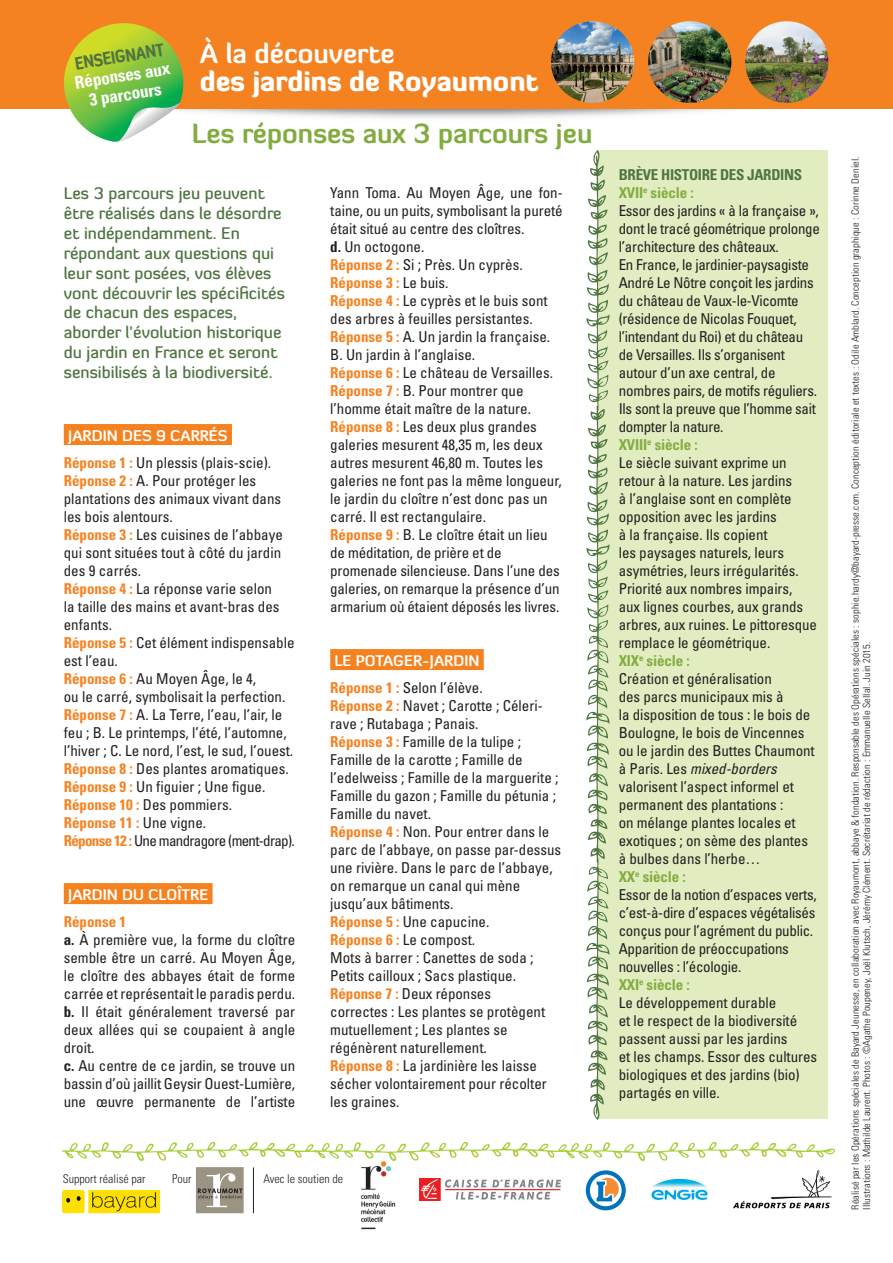
<style>
.page{position:relative;width:893px;height:1263px;background:#fff}
.page>*{position:absolute;margin:0;border:0;box-sizing:border-box;transform-origin:0 0}
.t1{font:900 27px/28.5px "Diavlo";color:#fff}
.t2{font:700 27px "Diavlo";color:#83ac40}
.t3{font:700 condensed 17.25px/19px "Univers";color:#fff;text-align:center}
.t4{font:500 16.5px/19.8px "Diavlo";color:#4f7441}
.t5{font:condensed 15px/18px "Univers";letter-spacing:-.005em;color:#231f20}
.t6{font:700 15px/27px "Diavlo";color:#fff}
.t7{font:300 condensed 12px "Univers";color:#231f20}
.t8{font:300 condensed 10.05px/11.2px "Univers";color:#231f20;scale:1.05 1}
.s1{font-family:"Diavlo";font-weight:900;font-stretch:normal;color:#4f7441}
.s2{font-weight:700}
.s3{font-family:"Diavlo";font-weight:700;font-stretch:normal;color:#fff}
.s4{font-weight:700;color:#f58220}
.s5{font-family:"Univers";font-stretch:condensed;color:#f58220}
.s6{font-family:"Univers";font-weight:400;font-stretch:condensed;color:#231f20}
.s7{font-weight:700;color:#4f7441}
.s8{font-weight:700;color:#83ac40}
.s9{font-style:italic}
</style>
<div class="page">
<img style="left:0;top:108px;width:893px;height:10px">
<div style="left:0;top:0;width:893px;height:108px;background:#f58220"></div>
<div style="left:330px;top:649px;width:154px;height:21px;background:#f58220"></div>
<div style="left:64px;top:424px;width:168px;height:21px;background:#f58220"></div>
<div style="left:64px;top:883px;width:149px;height:21px;background:#f58220"></div>
<div style="left:597px;top:150px;width:231px;height:968px;background:#e1edc1"></div>
<img style="left:586px;top:150px;width:24px;height:257px">
<img style="left:586px;top:861px;width:25px;height:259px">
<img style="left:586px;top:407px;width:24px;height:215px">
<img style="left:586px;top:622px;width:24px;height:239px">
<img style="left:551px;top:21px;width:83px;height:82px">
<img style="left:648px;top:21px;width:83px;height:82px">
<img style="left:745px;top:21px;width:83px;height:82px">
<svg style="left:60px;top:23px;width:127px;height:120px"></svg>
<img style="left:733px;top:1170px;width:99px;height:39px">
<img style="left:361px;top:1160px;width:35px;height:70px">
<img style="left:62px;top:1190px;width:97px;height:24px">
<div style="left:193px;top:1164px;width:53px;height:51px;background:linear-gradient(to right,#fefefd,#fff)"></div>
<svg style="left:196px;top:1167px;width:48px;height:46px;background:#a19c8e"></svg>
<img style="left:419px;top:1179px;width:141px;height:21px">
<img style="left:651px;top:1178px;width:57px;height:22px">
<svg style="left:586px;top:1170px;width:40px;height:40px"></svg>
<hr style="left:253px;top:1167px;width:1px;height:46px;background:#231f20">
<img style="left:567px;top:1141px;width:268px;height:20px">
<img style="left:63px;top:1141px;width:504px;height:19px">
<p class="t3" style="left:71px;top:55px;width:98px;rotate:-9deg"><span class="s1">ENSEIGNANT<br></span>Réponses aux<br>3 parcours</p>
<p class="t1" style="left:200px;top:38px;width:340px"><span class="s2">À la découverte<br></span>des jardins de Royaumont</p>
<p class="t2" style="left:192px;top:116px;width:402px">Les réponses aux 3 parcours jeu</p>
<p class="t4" style="left:64px;top:184px;width:223px">Les 3 parcours jeu peuvent être réalisés dans le désordre et indépendamment. En répondant aux questions qui leur sont posées, vos élèves vont découvrir les spécificités de chacun des espaces, aborder l’évolution historique du jardin en France et seront sensibilisés à la biodiversité.</p>
<p class="t5" style="left:64px;top:422px;width:209px;line-height:27px"><span class="s3">Jardin des 9 carrés<br></span><span class="s4">Réponse 1 :</span> Un plessis (plais-scie).</p>
<p class="t5" style="left:64px;top:471px;width:233px"><span class="s4">Réponse 2 :</span> A. Pour protéger les plantations des animaux vivant dans les bois alentours.<br><span class="s4">Réponse 3 :</span> Les cuisines de l’abbaye qui sont situées tout à côté du jardin des 9 carrés.<br><span class="s4">Réponse 4 :</span> La réponse varie selon<br>la taille des mains et avant-bras des enfants.<br><span class="s4">Réponse 5 :</span> Cet élément indispensable est l’eau.<br><span class="s4">Réponse 6 :</span> Au Moyen Âge, le 4,<br>ou le carré, symbolisait la perfection.<br><span class="s4">Réponse 7 :</span> A. La Terre, l’eau, l’air, le feu ; B. Le printemps, l’été, l’automne, l’hiver ; C. Le nord, l’est, le sud, l’ouest.<br><span class="s4">Réponse 8 :</span> Des plantes aromatiques.<br><span class="s4">Réponse 9 :</span> Un figuier ; Une figue.<br><span class="s4">Réponse 10 :</span> Des pommiers.<br><span class="s4">Réponse 11 :</span> Une vigne.<br><span class="s4">Réponse 12 :</span> Une mandragore (ment-drap).</p>
<p class="t6" style="left:64px;top:881px;width:146px">Jardin du cloître<br><span class="s5">Réponse 1</span></p>
<p class="t5" style="left:64px;top:930px;width:233px"><span class="s2">a.</span> À première vue, la forme du cloître semble être un carré. Au Moyen Âge, le cloître des abbayes était de forme carrée et représentait le paradis perdu. <span class="s2">b.</span> Il était généralement traversé par deux allées qui se coupaient à angle droit.<br><span class="s2">c.</span> Au centre de ce jardin, se trouve un bassin d’où jaillit Geysir Ouest-Lumière, une œuvre permanente de l’artiste</p>
<p class="t5" style="left:330px;top:183px;width:234px">Yann Toma. Au Moyen Âge, une fon&shy;taine, ou un puits, symbolisant la pureté était situé au centre des cloîtres.<br><span class="s2">d.</span> Un octogone.<br><span class="s4">Réponse 2 :</span> Si ; Près. Un cyprès.<br><span class="s4">Réponse 3 :</span> Le buis.<br><span class="s4">Réponse 4 :</span> Le cyprès et le buis sont des arbres à feuilles persistantes.<br><span class="s4">Réponse 5 :</span> A. Un jardin la française.<br>B. Un jardin à l’anglaise.<br><span class="s4">Réponse 6 :</span> Le château de Versailles.<br><span class="s4">Réponse 7 :</span> B. Pour montrer que l’homme était maître de la nature.<br><span class="s4">Réponse 8 :</span> Les deux plus grandes galeries mesurent 48,35 m, les deux autres mesurent 46,80 m. Toutes les galeries ne font pas la même longueur, le jardin du cloître n’est donc pas un carré. Il est rectangulaire.<br><span class="s4">Réponse 9 :</span> B. Le cloître était un lieu de méditation, de prière et de promenade silencieuse. Dans l’une des galeries, on remarque la présence d’un armarium où étaient déposés les livres.</p>
<p class="t6" style="left:330px;top:647px;width:154px">Le Potager-Jardin<br><span class="s5">Réponse 1 :</span> <span class="s6">Selon l’élève.</span></p>
<p class="t5" style="left:330px;top:696px;width:233px"><span class="s4">Réponse 2 :</span> Navet ; Carotte ; Céleri&shy;rave ; Rutabaga ; Panais.<br><span class="s4">Réponse 3 :</span> Famille de la tulipe ;<br>Famille de la carotte ; Famille de l’edelweiss ; Famille de la marguerite ;<br>Famille du gazon ; Famille du pétunia ;<br>Famille du navet.<br><span class="s4">Réponse 4 :</span> Non. Pour entrer dans le parc de l’abbaye, on passe par-dessus une rivière. Dans le parc de l’abbaye, on remarque un canal qui mène jusqu’aux bâtiments.<br><span class="s4">Réponse 5 :</span> Une capucine.<br><span class="s4">Réponse 6 :</span> Le compost.<br>Mots à barrer : Canettes de soda ;<br>Petits cailloux ; Sacs plastique.<br><span class="s4">Réponse 7 :</span> Deux réponses<br>correctes : Les plantes se protègent mutuellement ; Les plantes se régénèrent naturellement.<br><span class="s4">Réponse 8 :</span> La jardinière les laisse sécher volontairement pour récolter les graines.</p>
<p class="t7" style="left:63px;top:1171px;width:84px">Support réalisé par</p>
<p class="t7" style="left:172px;top:1171px;width:21px">Pour</p>
<p class="t7" style="left:263px;top:1171px;width:81px">Avec le soutien de</p>
<p class="t5" style="left:619px;top:165px;width:203px"><span class="s7">Brève histoire des jardins<br></span><span class="s8">XVII</span> <sup>e</sup> <span class="s8">siècle :<br></span>Essor des jardins « à la française », dont le tracé géométrique prolonge l’architecture des châteaux.<br>En France, le jardinier-paysagiste<br>André Le Nôtre conçoit les jardins du château de Vaux-le-Vicomte (résidence de Nicolas Fouquet, l’intendant du Roi) et du château de Versailles. Ils s’organisent autour d’un axe central, de nombres pairs, de motifs réguliers.<br>Ils sont la preuve que l’homme sait dompter la nature.<br><span class="s8">XVIII</span> <sup>e</sup> <span class="s8">siècle :<br></span>Le siècle suivant exprime un retour à la nature. Les jardins<br>à l’anglaise sont en complète opposition avec les jardins<br>à la française. Ils copient<br>les paysages naturels, leurs asymétries, leurs irrégularités.<br>Priorité aux nombres impairs,<br>aux lignes courbes, aux grands arbres, aux ruines. Le pittoresque remplace le géométrique.<br><span class="s8">XIX</span><sup>e</sup> <span class="s8">siècle :<br></span>Création et généralisation<br>des parcs municipaux mis à<br>la disposition de tous : le bois de<br>Boulogne, le bois de Vincennes ou le jardin des Buttes Chaumont à Paris. Les <span class="s9">mixed-borders </span>valorisent l’aspect informel et permanent des plantations :<br>on mélange plantes locales et exotiques ; on sème des plantes<br>à bulbes dans l’herbe…<br><span class="s8">XX</span><sup>e</sup> <span class="s8">siècle :<br></span>Essor de la notion d’espaces verts, c’est-à-dire d’espaces végétalisés conçus pour l’agrément du public.<br>Apparition de préoccupations nouvelles : l’écologie.<br><span class="s8">XXI</span> <sup>e</sup> <span class="s8">siècle :<br></span>Le développement durable<br>et le respect de la biodiversité passent aussi par les jardins<br>et les champs. Essor des cultures biologiques et des jardins (bio) partagés en ville.</p>
<p class="t8" style="left:850px;top:1210px;width:1004px;rotate:-90deg">Réalisé par les Opérations spéciales de Bayard Jeunesse, en collaboration avec Royaumont, abbaye &amp; fondation. Responsable des Opérations spéciales : sophie.hardy@bayard-presse.com. Conception éditoriale et textes : Odile Amblard. Conception graphique : Corinne Deniel.<br>Illustrations : Mathilde Laurent. Photos : ©Agathe Poupeney, Joël Klutsch, Jérémy Clément. Secrétariat de rédaction : Emmanuelle Sellal. Juin 2015.</p>
</div>
